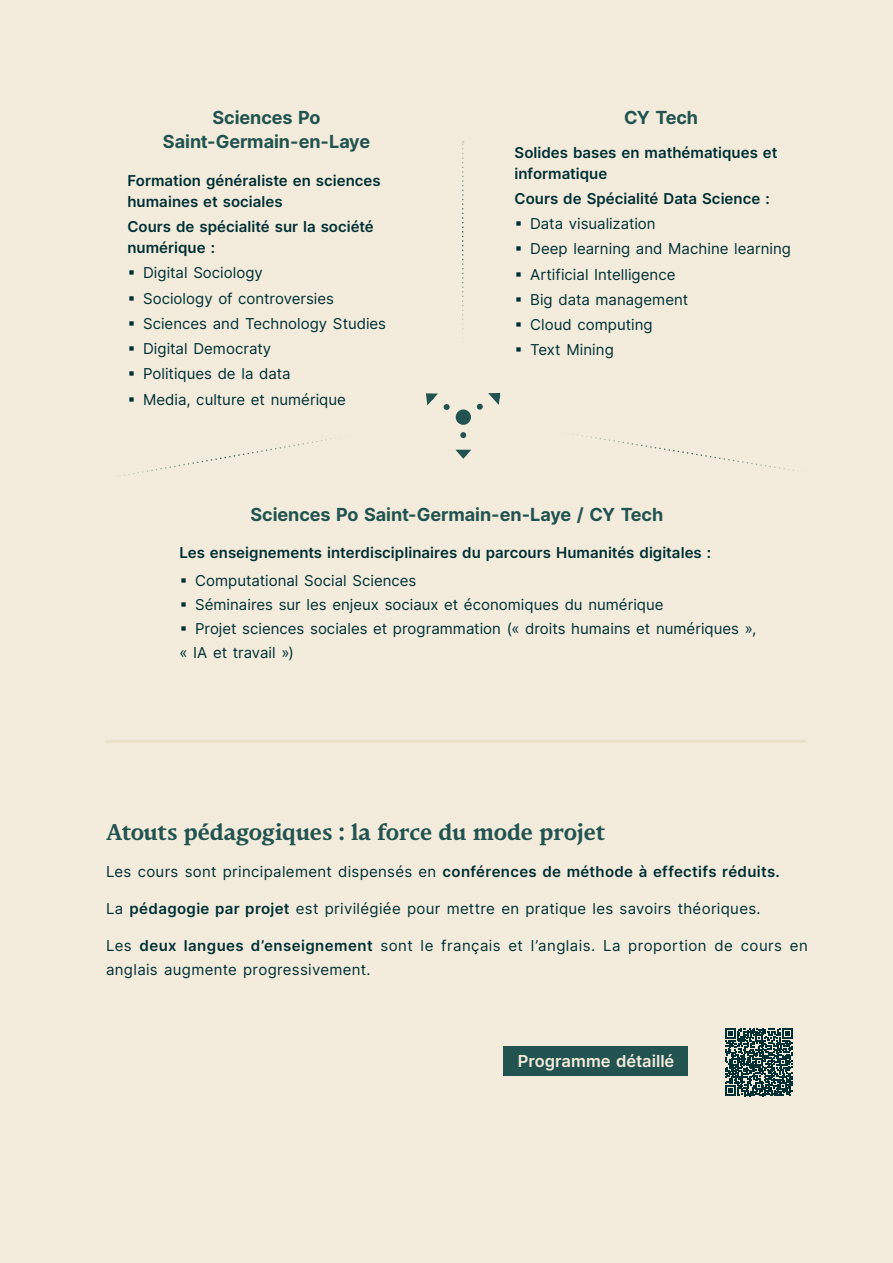
<style>
.page{position:relative;width:893px;height:1263px;background:#f3ecdc}
.page>*{position:absolute;margin:0;border:0;box-sizing:border-box;transform-origin:0 0}
.t1{font:700 21px "Oree";color:#235350}
.t2{font:700 18px/24px "Inter";letter-spacing:-.005em;color:#235350;text-align:center}
.t3{font:600 16.5px "Inter";color:#f3ecdc}
.t4{font:15px/24px "Inter";color:#002f34}
.t5{font:600 15px/21px "Inter";letter-spacing:.005em;color:#002f34}
.t6{font:15px/24px "Inter";letter-spacing:.025em;color:#002f34}
.t7{font:15px "Inter";letter-spacing:.02em;color:#002f34}
.s1{font-weight:400}
.s2{font-weight:600}
</style>
<div class="page">
<svg style="left:462px;top:141px;width:2px;height:197px"></svg>
<svg style="left:568px;top:433px;width:235px;height:39px"></svg>
<svg style="left:115px;top:436px;width:230px;height:41px"></svg>
<svg style="left:460px;top:435px;width:6px;height:4px"></svg>
<svg style="left:455px;top:450px;width:16px;height:9px"></svg>
<svg style="left:476px;top:393px;width:24px;height:17px"></svg>
<svg style="left:426px;top:393px;width:24px;height:17px"></svg>
<div style="left:456px;top:409px;width:15px;height:16px;background:#235350;border-radius:50%"></div>
<svg style="left:725px;top:1028px;width:67px;height:68px"></svg>
<hr style="left:105px;top:740px;width:702px;height:3px;background:#ccb87d">
<div style="left:503px;top:1046px;width:184px;height:30px;background:#235350"></div>
<p class="t2" style="left:163px;top:105px;width:209px">Sciences Po<br>Saint-Germain-en-Laye</p>
<p class="t5" style="left:127px;top:169px;width:255px">Formation généraliste en sciences humaines et sociales</p>
<p class="t5" style="left:127px;top:216px;width:248px">Cours de spécialité sur la société numérique :</p>
<p class="t4" style="left:127px;top:260px;width:137px">▪ Digital Sociology</p>
<p class="t4" style="left:127px;top:286px;width:208px">▪ Sociology of controversies</p>
<p class="t4" style="left:127px;top:311px;width:260px">▪ Sciences and Technology Studies</p>
<p class="t4" style="left:127px;top:336px;width:145px">▪ Digital Democraty</p>
<p class="t4" style="left:127px;top:361px;width:165px">▪ Politiques de la data</p>
<p class="t4" style="left:127px;top:387px;width:220px">▪ Media, culture et numérique</p>
<p class="t2" style="left:624px;top:105px;width:76px">CY Tech</p>
<p class="t5" style="left:514px;top:141px;width:264px">Solides bases en mathématiques et informatique</p>
<p class="t5" style="left:514px;top:187px;width:257px">Cours de Spécialité Data Science :</p>
<p class="t4" style="left:514px;top:211px;width:143px">▪ Data visualization</p>
<p class="t4" style="left:514px;top:236px;width:278px">▪ Deep learning and Machine learning</p>
<p class="t4" style="left:514px;top:262px;width:162px">▪ Artificial Intelligence</p>
<p class="t4" style="left:514px;top:287px;width:175px">▪ Big data management</p>
<p class="t4" style="left:514px;top:312px;width:140px">▪ Cloud computing</p>
<p class="t4" style="left:514px;top:337px;width:101px">▪ Text Mining</p>
<p class="t2" style="left:250px;top:502px;width:414px">Sciences Po Saint-Germain-en-Laye / CY Tech</p>
<p class="t5" style="left:179px;top:542px;width:533px">Les enseignements interdisciplinaires du parcours Humanités digitales :</p>
<p class="t4" style="left:179px;top:568px;width:239px">▪ Computational Social Sciences</p>
<p class="t4" style="left:179px;top:592px;width:486px">▪ Séminaires sur les enjeux sociaux et économiques du numérique</p>
<p class="t4" style="left:179px;top:616px;width:578px">▪ Projet sciences sociales et programmation (« droits humains et numériques », « IA et travail »)</p>
<h1 class="t1" style="left:106px;top:818px;width:501px">Atouts pédagogiques : la force du mode projet</h1>
<p class="t5" style="left:106px;top:861px;width:675px"><span class="s1">Les cours sont principalement dispensés en</span> conférences de méthode à effectifs réduits.</p>
<p class="t7" style="left:106px;top:897px;width:656px">La <span class="s2">pédagogie par projet</span> est privilégiée pour mettre en pratique les savoirs théoriques.</p>
<p class="t6" style="left:106px;top:933px;width:703px">Les <span class="s2">deux langues d’enseignement</span> sont le français et l’anglais. La proportion de cours en anglais augmente progressivement.</p>
<p class="t3" style="left:518px;top:1048px;width:158px">Programme détaillé</p>
</div>
